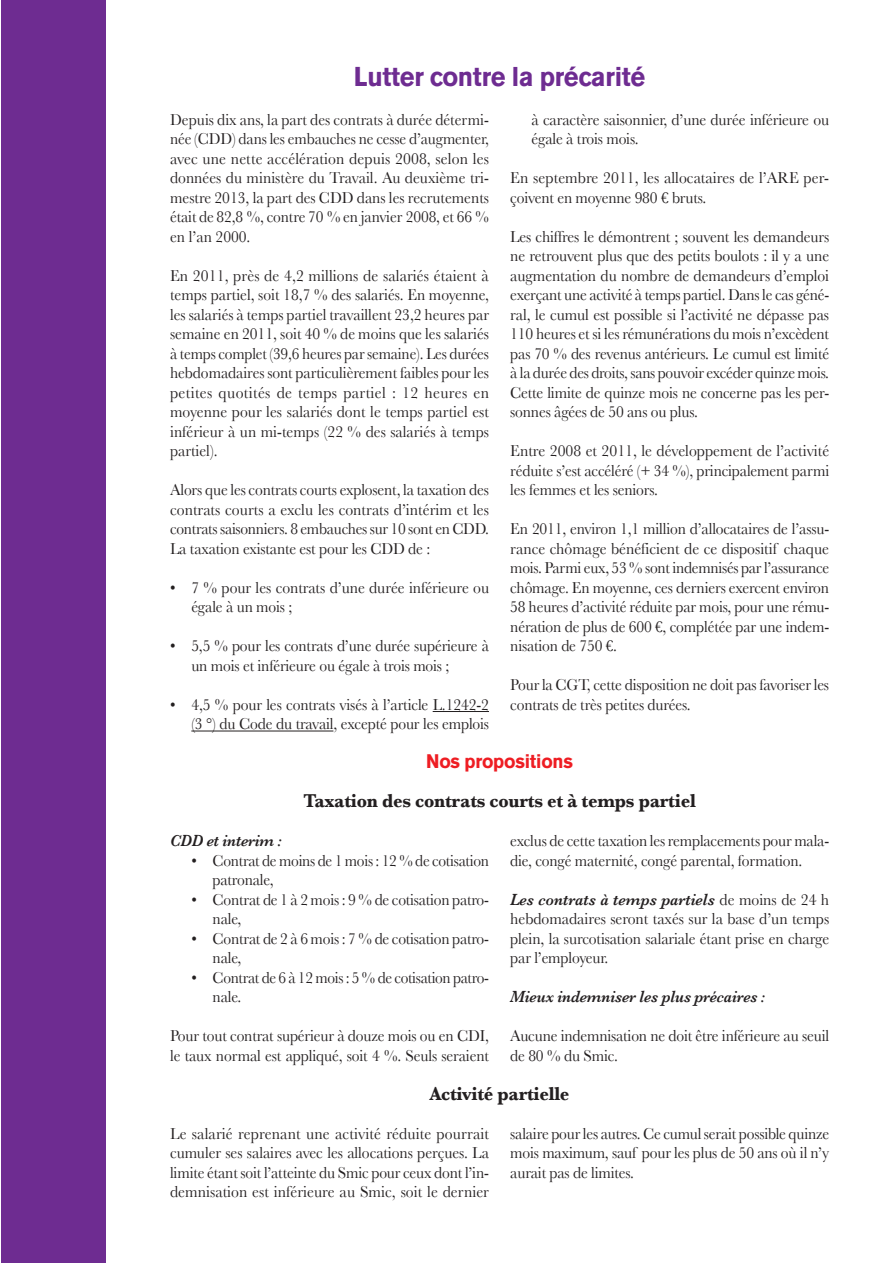
<style>
.page{position:relative;width:893px;height:1263px;background:#fff}
.page>*{position:absolute;margin:0;border:0;box-sizing:border-box;transform-origin:0 0}
.t1{font:700 27px "Akzidenz Grotesk BE";letter-spacing:-.01em;color:#6e2c91;scale:.94 1}
.t2{font:700 19.5px "Baskerville";letter-spacing:-.01em;color:#231f20;scale:.94 1}
.t3{font:700 19.5px "Akzidenz Grotesk BE";letter-spacing:-.01em;color:#ee1d23;scale:.94 1}
.t4{font:16.5px/19.5px "Baskerville";letter-spacing:-.01em;color:#231f20;scale:.94 1}
.t5{font:16.5px/19.5px "Baskerville";letter-spacing:-.01em;color:#231f20;text-align:justify;scale:.95 1}
.t6{font:italic 600 16.5px "Baskerville";letter-spacing:-.01em;color:#231f20;scale:.94 1}
.s1{font-weight:600;font-style:italic}
</style>
<div class="page">
<div style="left:1px;top:0;width:105px;height:1263px;background:#6e2c91"></div>
<hr style="left:433px;top:711px;width:56px;height:1px;background:#231f20">
<hr style="left:191px;top:731px;width:142px;height:1px;background:#231f20">
<h1 class="t1" style="left:354px;top:61px;width:312px">Lutter contre la précarité</h1>
<p class="t4" style="left:170px;top:110px;width:341px;text-align:justify">Depuis dix ans, la part des contrats à durée détermi&shy;née (CDD) dans les embauches ne cesse d’augmenter, avec une nette accélération depuis 2008, selon les données du ministère du Travail. Au deuxième tri&shy;mestre 2013, la part des CDD dans les recrutements était de 82,8 %, contre 70 % en janvier 2008, et 66 % en l’an 2000.</p>
<p class="t5" style="left:170px;top:266px;width:337px">En 2011, près de 4,2 millions de salariés étaient à temps partiel, soit 18,7 % des salariés. En moyenne, les salariés à temps partiel travaillent 23,2 heures par semaine en 2011, soit 40 % de moins que les salariés à temps complet (39,6 heures par semaine). Les durées hebdomadaires sont particulièrement faibles pour les petites quotités de temps partiel : 12 heures en moyenne pour les salariés dont le temps partiel est inférieur à un mi-temps (22 % des salariés à temps partiel).</p>
<p class="t4" style="left:170px;top:480px;width:341px;text-align:justify">Alors que les contrats courts explosent, la taxation des contrats courts a exclu les contrats d’intérim et les contrats saisonniers. 8 embauches sur 10 sont en CDD.<br>La taxation existante est pour les CDD de :</p>
<p class="t4" style="left:191px;top:578px;width:318px;text-indent:-21px">• 7 % pour les contrats d’une durée inférieure ou égale à un mois ;</p>
<p class="t4" style="left:191px;top:636px;width:318px;text-indent:-21px">• 5,5 % pour les contrats d’une durée supérieure à un mois et inférieure ou égale à trois mois ;</p>
<p class="t4" style="left:170px;top:695px;width:341px;text-align:right">• 4,5 % pour les contrats visés à l’article L.1242-2 (3 °) du Code du travail, excepté pour les emplois</p>
<p class="t4" style="left:531px;top:110px;width:318px">à caractère saisonnier, d’une durée inférieure ou égale à trois mois.</p>
<p class="t5" style="left:510px;top:168px;width:337px">En septembre 2011, les allocataires de l’ARE per&shy;çoivent en moyenne 980 € bruts.</p>
<p class="t4" style="left:510px;top:227px;width:341px;text-align:justify">Les chiffres le démontrent ; souvent les demandeurs ne retrouvent plus que des petits boulots : il y a une augmentation du nombre de demandeurs d’emploi exerçant une activité à temps partiel. Dans le cas géné&shy;ral, le cumul est possible si l’activité ne dépasse pas 110 heures et si les rémunérations du mois n’excèdent pas 70 % des revenus antérieurs. Le cumul est limité à la durée des droits, sans pouvoir excéder quinze mois.<br>Cette limite de quinze mois ne concerne pas les per&shy;sonnes âgées de 50 ans ou plus.</p>
<p class="t5" style="left:510px;top:441px;width:337px">Entre 2008 et 2011, le développement de l’activité réduite s’est accéléré (+ 34 %), principalement parmi les femmes et les seniors.</p>
<p class="t4" style="left:510px;top:519px;width:341px;text-align:justify">En 2011, environ 1,1 million d’allocataires de l’assu&shy;rance chômage bénéficient de ce dispositif chaque mois. Parmi eux, 53 % sont indemnisés par l’assurance chômage. En moyenne, ces derniers exercent environ 58 heures d’activité réduite par mois, pour une rému&shy;nération de plus de 600 €, complétée par une indem&shy;nisation de 750 €.</p>
<p class="t4" style="left:510px;top:675px;width:341px">Pour la CGT, cette disposition ne doit pas favoriser les contrats de très petites durées.</p>
<p class="t3" style="left:426px;top:750px;width:158px">Nos propositions</p>
<p class="t2" style="left:303px;top:789px;width:419px">Taxation des contrats courts et à temps partiel</p>
<p class="t6" style="left:170px;top:831px;width:120px">CDD et interim :</p>
<p class="t4" style="left:213px;top:851px;width:296px;text-indent:-21px">• Contrat de moins de 1 mois : 12 % de cotisation patronale,</p>
<p class="t4" style="left:213px;top:890px;width:296px;text-indent:-21px">• Contrat de 1 à 2 mois : 9 % de cotisation patro&shy;nale,</p>
<p class="t4" style="left:213px;top:929px;width:296px;text-indent:-21px">• Contrat de 2 à 6 mois : 7 % de cotisation patro&shy;nale,</p>
<p class="t4" style="left:213px;top:968px;width:296px;text-indent:-21px">• Contrat de 6 à 12 mois : 5 % de cotisation patro&shy;nale.</p>
<p class="t4" style="left:170px;top:1026px;width:341px">Pour tout contrat supérieur à douze mois ou en CDI, le taux normal est appliqué, soit 4 %. Seuls seraient</p>
<p class="t4" style="left:510px;top:831px;width:341px">exclus de cette taxation les remplacements pour mala&shy;die, congé maternité, congé parental, formation.</p>
<p class="t5" style="left:510px;top:890px;width:337px"><span class="s1">Les contrats à temps partiels</span> de moins de 24 h hebdomadaires seront taxés sur la base d’un temps plein, la surcotisation salariale étant prise en charge par l’employeur.</p>
<p class="t6" style="left:510px;top:987px;width:273px">Mieux indemniser les plus précaires :</p>
<p class="t4" style="left:510px;top:1026px;width:341px">Aucune indemnisation ne doit être inférieure au seuil de 80 % du Smic.</p>
<p class="t2" style="left:430px;top:1082px;width:150px">Activité partielle</p>
<p class="t5" style="left:170px;top:1124px;width:337px">Le salarié reprenant une activité réduite pourrait cumuler ses salaires avec les allocations perçues. La limite étant soit l’atteinte du Smic pour ceux dont l’in&shy;demnisation est inférieure au Smic, soit le dernier</p>
<p class="t4" style="left:510px;top:1124px;width:341px;text-align:justify">salaire pour les autres. Ce cumul serait possible quinze mois maximum, sauf pour les plus de 50 ans où il n’y aurait pas de limites.</p>
</div>
